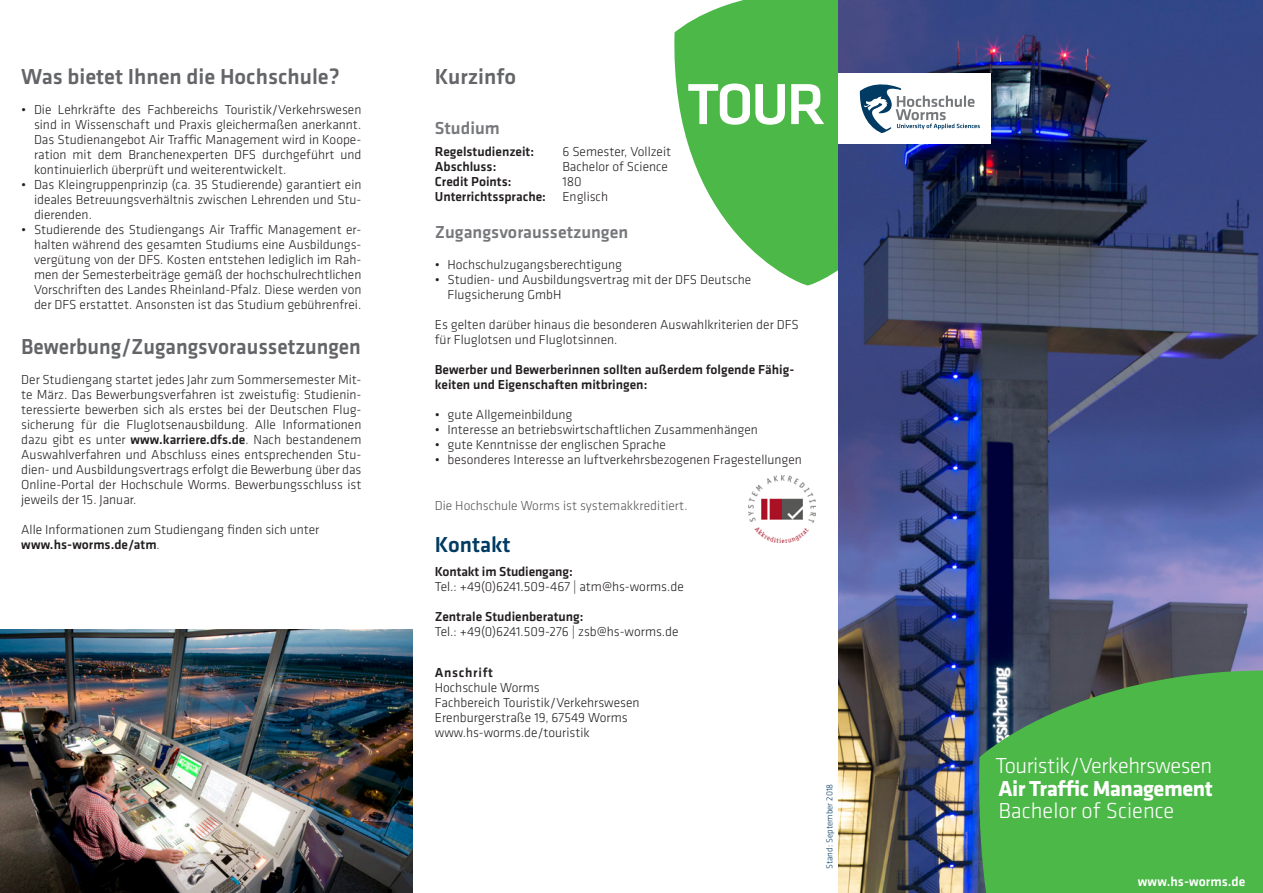
<style>
.page{position:relative;width:1263px;height:893px;background:#fff}
.page>*{position:absolute;margin:0;border:0;box-sizing:border-box;transform-origin:0 0}
.t1{font:500 60px "Klavika";color:#fff}
.t2{font:300 22.5px/22.5px "Klavika";letter-spacing:-.02em;color:#fff;text-align:justify}
.t3{font:500 22.5px "Klavika";color:#646568}
.t4{font:500 22.5px "Klavika";color:#646568;scale:.95 1}
.t5{font:500 22.5px "Klavika";color:#013a62}
.t6{font:500 18px "Klavika";color:#76787b}
.t7{font:500 13.65px "Klavika";color:#fff}
.t8{font:300 13.5px/15px "Klavika";color:#231f20}
.t9{font:500 13.5px/15px "Klavika";color:#231f20}
.t10{font:300 13.5px "Klavika";color:#57585a}
.t11{font:500 13.5px "Klavika";letter-spacing:.05em;color:#231f20}
.t12{font:300 9px "Klavika";color:#013a62}
.s1{font-weight:500}
.s2{font-weight:300}
.s3{font-weight:700}
</style>
<div class="page">
<img style="left:838px;top:0;width:425px;height:893px">
<div style="left:834px;top:73px;width:157px;height:71px;background:#fff"></div>
<svg style="left:860px;top:84px;width:120px;height:49px"></svg>
<svg style="left:979px;top:670px;width:284px;height:223px;background:#4cab4b"></svg>
<svg style="left:674px;top:0;width:164px;height:285px;fill:#4cb848"></svg>
<img style="left:748px;top:475px;width:68px;height:67px">
<img style="left:0;top:629px;width:412px;height:264px">
<p class="t3" style="left:21px;top:62px;width:320px">Was bietet Ihnen die Hochschule?</p>
<p class="t8" style="left:34px;top:102px;width:329px;text-align:justify;text-indent:-13px">• Die Lehrkräfte des Fachbereichs Touristik/Verkehrswesen sind in Wissenschaft und Praxis gleichermaßen anerkannt.<br>Das Studienangebot Air Traffic Management wird in Koope&shy;ration mit dem Branchenexperten DFS durchgeführt und kontinuierlich überprüft und weiterentwickelt.</p>
<p class="t8" style="left:34px;top:177px;width:329px;text-align:justify;text-indent:-13px">• Das Kleingruppenprinzip (ca. 35 Studierende) garantiert ein ideales Betreuungsverhältnis zwischen Lehrenden und Stu&shy;dierenden.</p>
<p class="t8" style="left:34px;top:222px;width:329px;text-align:justify;text-indent:-13px">• Studierende des Studiengangs Air Traffic Management er&shy;halten während des gesamten Studiums eine Ausbildungs&shy;vergütung von der DFS. Kosten entstehen lediglich im Rah&shy;men der Semesterbeiträge gemäß der hochschulrechtlichen Vorschriften des Landes Rheinland-Pfalz. Diese werden von der DFS erstattet. Ansonsten ist das Studium gebührenfrei.</p>
<p class="t4" style="left:21px;top:332px;width:359px">Bewerbung/Zugangsvoraussetzungen</p>
<p class="t8" style="left:21px;top:372px;width:342px;text-align:justify">Der Studiengang startet jedes Jahr zum Sommersemester Mit&shy;te März. Das Bewerbungsverfahren ist zweistufig: Studienin&shy;teressierte bewerben sich als erstes bei der Deutschen Flug&shy;sicherung für die Fluglotsenausbildung. Alle Informationen dazu gibt es unter <span class="s1">www.karriere.dfs.de</span>. Nach bestandenem Auswahlverfahren und Abschluss eines entsprechenden Stu&shy;dien- und Ausbildungsvertrags erfolgt die Bewerbung über das Online-Portal der Hochschule Worms. Bewerbungsschluss ist jeweils der 15. Januar.</p>
<p class="t8" style="left:21px;top:522px;width:300px">Alle Informationen zum Studiengang finden sich unter</p>
<p class="t9" style="left:21px;top:537px;width:140px">www.hs-worms.de/atm<span class="s2">.</span></p>
<p class="t3" style="left:435px;top:62px;width:83px">Kurzinfo</p>
<p class="t6" style="left:435px;top:115px;width:67px">Studium</p>
<p class="t9" style="left:435px;top:144px;width:101px">Regelstudienzeit:</p>
<p class="t8" style="left:562px;top:144px;width:110px">6 Semester, Vollzeit</p>
<p class="t9" style="left:435px;top:159px;width:63px">Abschluss:</p>
<p class="t8" style="left:562px;top:159px;width:107px">Bachelor of Science</p>
<p class="t9" style="left:435px;top:174px;width:78px">Credit Points:</p>
<p class="t8" style="left:562px;top:174px;width:21px">180</p>
<p class="t9" style="left:435px;top:189px;width:175px">Unterrichtssprache: <span class="s2">Englisch</span></p>
<p class="t6" style="left:435px;top:220px;width:195px">Zugangsvoraussetzungen</p>
<p class="t8" style="left:435px;top:257px;width:189px">• Hochschulzugangsberechtigung</p>
<p class="t8" style="left:448px;top:272px;width:305px;text-indent:-13px">• Studien- und Ausbildungsvertrag mit der DFS Deutsche<br>Flugsicherung GmbH</p>
<p class="t8" style="left:435px;top:317px;width:365px">Es gelten darüber hinaus die besonderen Auswahlkriterien der DFS für Fluglotsen und Fluglotsinnen.</p>
<p class="t9" style="left:435px;top:362px;width:361px">Bewerber und Bewerberinnen sollten außerdem folgende Fähig&shy;keiten und Eigenschaften mitbringen:</p>
<p class="t8" style="left:435px;top:407px;width:139px">• gute Allgemeinbildung</p>
<p class="t8" style="left:435px;top:422px;width:325px">• Interesse an betriebswirtschaftlichen Zusammenhängen</p>
<p class="t8" style="left:435px;top:437px;width:233px">• gute Kenntnisse der englischen Sprache</p>
<p class="t8" style="left:435px;top:452px;width:369px">• besonderes Interesse an luftverkehrsbezogenen Fragestellungen</p>
<p class="t10" style="left:435px;top:498px;width:254px">Die Hochschule Worms ist systemakkreditiert.</p>
<p class="t5" style="left:435px;top:529px;width:77px">Kontakt</p>
<p class="t8" style="left:435px;top:564px;width:250px"><span class="s1">Kontakt im Studiengang:<br></span>Tel.: +49(0)6241.509-467 | atm@hs-worms.de</p>
<p class="t9" style="left:435px;top:609px;width:150px">Zentrale Studienberatung:</p>
<p class="t8" style="left:435px;top:624px;width:245px">Tel.: +49(0)6241.509-276 | zsb@hs-worms.de</p>
<p class="t11" style="left:435px;top:663px;width:60px">Anschrift</p>
<p class="t8" style="left:435px;top:680px;width:106px">Hochschule Worms</p>
<p class="t8" style="left:435px;top:695px;width:206px">Fachbereich Touristik/Verkehrswesen<br>Erenburgerstraße 19, 67549 Worms www.hs-worms.de/touristik</p>
<p class="t1" style="left:687px;top:64px;width:140px">TOUR</p>
<p class="t12" style="left:824px;top:869px;width:87px;rotate:-90deg">Stand: September 2018</p>
<p class="t2" style="left:995px;top:754px;width:219px">Touristik/Verkehrswesen <span class="s3">Air Traffic Management </span>Bachelor of Science</p>
<p class="t7" style="left:1138px;top:872px;width:109px">www.hs-worms.de</p>
</div>
